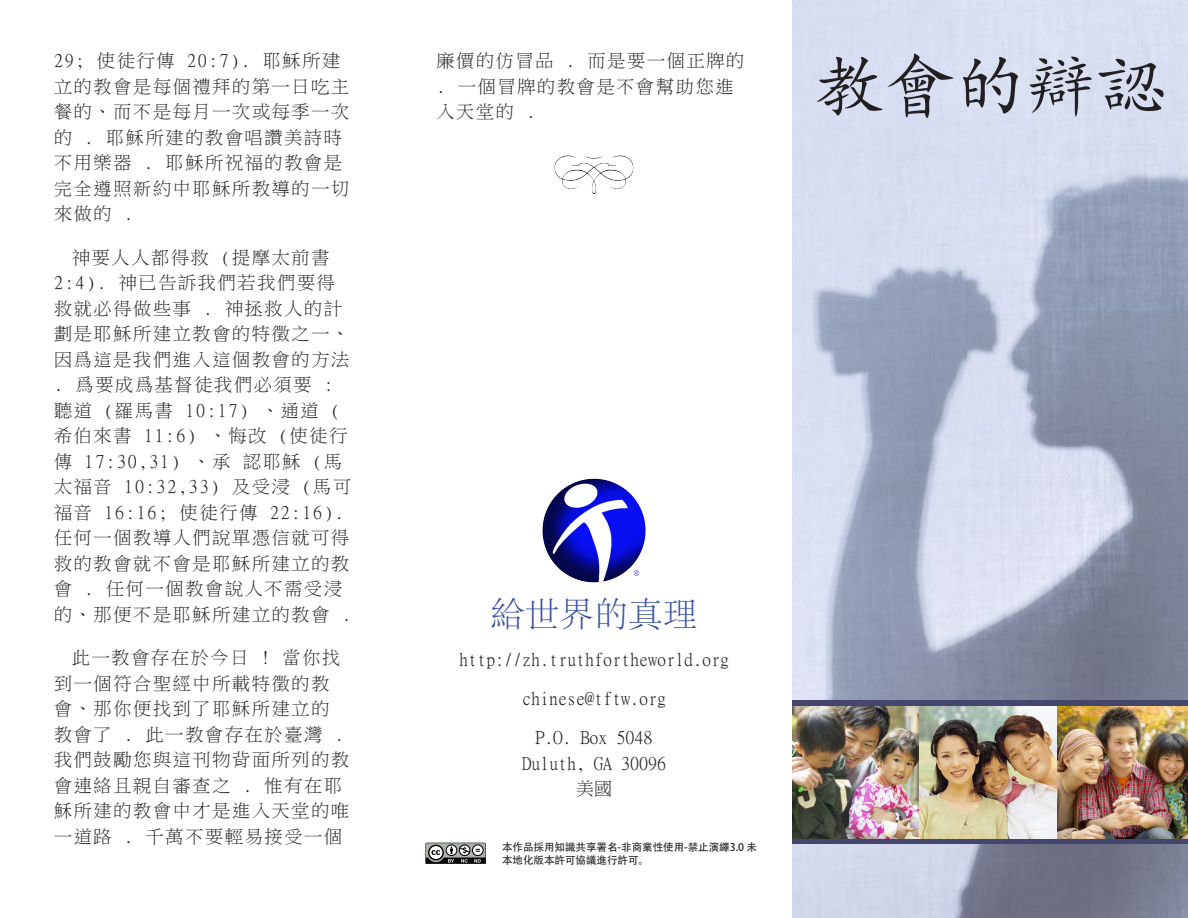
<style>
.page{position:relative;width:1188px;height:918px;background:#fff}
.page>*{position:absolute;margin:0;border:0;box-sizing:border-box;transform-origin:0 0}
.t1{font:70.5px "Kai Ti";color:#231f20}
.t2{font:300 34.5px "Adobe Song Std";color:#3a53a3}
.tractText{font:18px/25.5px "Ming Li U";letter-spacing:.1em;color:#231f20}
.tractText-2{font:18px "Ming Li U";color:#231f20}
.t3{font:10.5px/12.6px "Adobe Heiti Std";color:#231f20}
</style>
<div class="page">
<img style="left:542px;top:478px;width:104px;height:105px">
<svg style="left:425px;top:843px;width:61px;height:21px"></svg>
<img style="left:554px;top:155px;width:80px;height:39px">
<img style="left:792px;top:0;width:396px;height:918px">
<div style="left:792px;top:701px;width:396px;height:143px;background:#45466d"></div>
<img style="left:792px;top:706px;width:265px;height:132px">
<img style="left:1057px;top:706px;width:131px;height:132px">
<p class="tractText" style="left:54px;top:48px;width:297px">29; 使徒行傳 20:7). 耶穌所建立的教會是每個禮拜的第一日吃主餐的、而不是每月一次或每季一次的 . 耶穌所建的教會唱讚美詩時不用樂器 . 耶穌所祝福的教會是完全遵照新約中耶穌所教導的一切來做的 .</p>
<p class="tractText" style="left:54px;top:245px;width:299px;text-indent:18px">神要人人都得救 (提摩太前書<br>2:4). 神已告訴我們若我們要得救就必得做些事 . 神拯救人的計劃是耶穌所建立教會的特徵之一、因爲這是我們進入這個教會的方法. 爲要成爲基督徒我們必須要 :聽道 (羅馬書 10:17) 、通道 (希伯來書 11:6) 、悔改 (使徒行傳 17:30,31) 、承 認耶穌 (馬太福音 10:32,33) 及受浸 (馬可福音 16:16; 使徒行傳 22:16).任何一個教導人們說單憑信就可得救的教會就不會是耶穌所建立的教會 . 任何一個教會說人不需受浸的、那便不是耶穌所建立的教會 .</p>
<p class="tractText" style="left:54px;top:645px;width:297px;text-indent:18px">此一教會存在於今日 ! 當你找到一個符合聖經中所載特徵的教會、那你便找到了耶穌所建立的教會了 . 此一教會存在於臺灣 .我們鼓勵您與這刊物背面所列的教會連絡且親自審查之 . 惟有在耶穌所建的教會中才是進入天堂的唯一道路 . 千萬不要輕易接受一個</p>
<p class="tractText" style="left:436px;top:48px;width:309px">廉價的仿冒品 . 而是要一個正牌的. 一個冒牌的教會是不會幫助您進入天堂的 .</p>
<p class="t1" style="left:814px;top:51px;width:354px">教會的辯認</p>
<p class="t2" style="left:490px;top:596px;width:208px">給世界的真理</p>
<p class="tractText-2" style="left:459px;top:651px;width:271px">http://zh.truthfortheworld.org</p>
<p class="tractText-2" style="left:522px;top:690px;width:145px">chinese@tftw.org</p>
<p class="tractText" style="left:536px;top:725px;width:118px">P.O. Box 5048</p>
<p class="tractText-2" style="left:522px;top:754px;width:145px">Duluth, GA 30096</p>
<p class="tractText" style="left:576px;top:776px;width:37px">美國</p>
<p class="t3" style="left:502px;top:841px;width:256px">本作品採用知識共享署名-非商業性使用-禁止演繹3.0 未本地化版本許可協議進行許可。</p>
</div>
